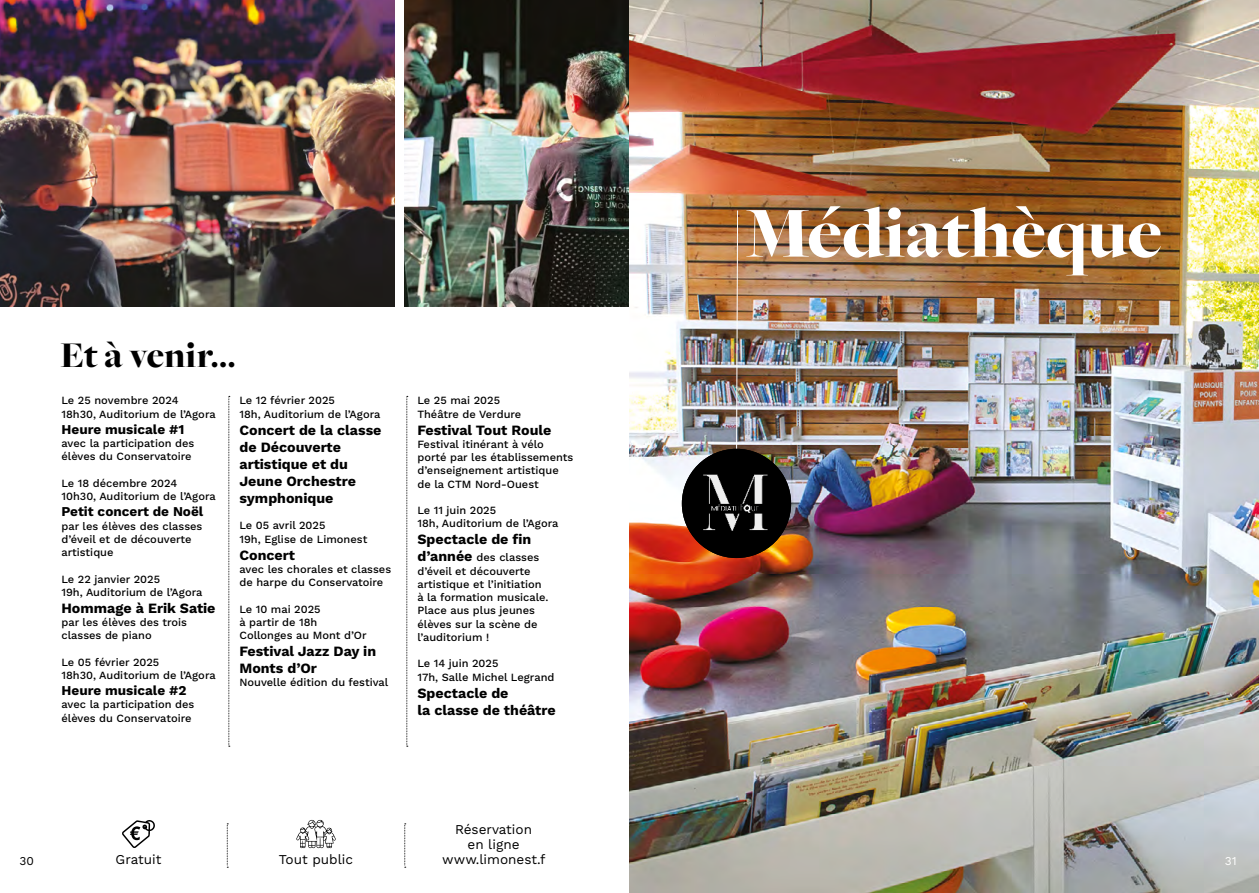
<style>
.page{position:relative;width:1259px;height:893px;background:#fff}
.page>*{position:absolute;margin:0;border:0;box-sizing:border-box;transform-origin:0 0}
.t1{font:900 74.4px "Freight Big Pro";color:#fff}
.t2{font:900 37.5px "Freight Big Pro";color:#000}
.t3{font:700 14.25px/17.1px "Work Sans";color:#000}
.t4{font:13.5px/15px "Work Sans";color:#000;text-align:center}
.t5{font:700 13.5px "Work Sans";color:#000}
.t6{font:12px "Work Sans";color:#000}
.t7{font:12px "Work Sans";color:#fff}
.t8{font:500 11.1px/13.2px "Work Sans";color:#000}
.s1{font-weight:700;font-size:14.25px}
</style>
<div class="page">
<img style="left:0;top:0;width:394px;height:306px">
<img style="left:404px;top:0;width:225px;height:306px">
<svg style="left:122px;top:820px;width:33px;height:28px"></svg>
<svg style="left:296px;top:820px;width:40px;height:28px"></svg>
<svg style="left:227px;top:823px;width:1px;height:45px"></svg>
<svg style="left:404px;top:823px;width:2px;height:45px"></svg>
<img style="left:629px;top:0;width:630px;height:893px">
<svg style="left:736px;top:210px;width:2px;height:239px"></svg>
<svg style="left:228px;top:396px;width:2px;height:351px"></svg>
<svg style="left:406px;top:396px;width:2px;height:351px"></svg>
<img style="left:682px;top:449px;width:109px;height:109px;border-radius:55px">
<h2 class="t2" style="left:61px;top:331px;width:177px">Et à venir…</h2>
<p class="t8" style="left:61px;top:395px;width:156px">Le 25 novembre 2024<br>18h30, Auditorium de l’Agora</p>
<p class="t5" style="left:61px;top:421px;width:124px">Heure musicale #1</p>
<p class="t8" style="left:61px;top:437px;width:134px">avec la participation des élèves du Conservatoire</p>
<p class="t8" style="left:61px;top:477px;width:156px">Le 18 décembre 2024<br>10h30, Auditorium de l’Agora</p>
<p class="t5" style="left:61px;top:504px;width:143px">Petit concert de Noël</p>
<p class="t8" style="left:61px;top:520px;width:142px">par les élèves des classes d’éveil et de découverte artistique</p>
<p class="t8" style="left:61px;top:573px;width:142px">Le 22 janvier 2025<br>19h, Auditorium de l’Agora</p>
<p class="t3" style="left:61px;top:600px;width:156px">Hommage à Erik Satie</p>
<p class="t8" style="left:61px;top:616px;width:127px">par les élèves des trois classes de piano</p>
<p class="t8" style="left:61px;top:656px;width:156px">Le 05 février 2025<br>18h30, Auditorium de l’Agora</p>
<p class="t5" style="left:61px;top:683px;width:126px">Heure musicale #2</p>
<p class="t8" style="left:61px;top:699px;width:134px">avec la participation des élèves du Conservatoire</p>
<p class="t8" style="left:239px;top:395px;width:142px">Le 12 février 2025<br>18h, Auditorium de l’Agora</p>
<p class="t3" style="left:239px;top:422px;width:143px">Concert de la classe de Découverte artistique et du<br>Jeune Orchestre symphonique</p>
<p class="t8" style="left:239px;top:519px;width:129px">Le 05 avril 2025<br>19h, Eglise de Limonest</p>
<p class="t3" style="left:239px;top:547px;width:57px">Concert</p>
<p class="t8" style="left:239px;top:563px;width:153px">avec les chorales et classes de harpe du Conservatoire</p>
<p class="t8" style="left:239px;top:603px;width:129px">Le 10 mai 2025<br>à partir de 18h<br>Collonges au Mont d’Or</p>
<p class="t3" style="left:239px;top:643px;width:138px">Festival Jazz Day in<br>Monts d’Or</p>
<p class="t8" style="left:239px;top:676px;width:150px">Nouvelle édition du festival</p>
<p class="t8" style="left:417px;top:395px;width:105px">Le 25 mai 2025<br>Théâtre de Verdure</p>
<p class="t3" style="left:417px;top:422px;width:135px">Festival Tout Roule</p>
<p class="t8" style="left:417px;top:438px;width:157px">Festival itinérant à vélo porté par les établissements d’enseignement artistique de la CTM Nord-Ouest</p>
<p class="t8" style="left:417px;top:504px;width:142px">Le 11 juin 2025<br>18h, Auditorium de l’Agora</p>
<p class="t3" style="left:417px;top:532px;width:115px">Spectacle de fin</p>
<p class="t8" style="left:417px;top:552px;width:133px"><span class="s1">d’année</span> des classes d’éveil et découverte artistique et l’initiation à la formation musicale.<br>Place aus plus jeunes élèves sur la scène de l’auditorium !</p>
<p class="t8" style="left:417px;top:657px;width:138px">Le 14 juin 2025<br>17h, Salle Michel Legrand</p>
<p class="t3" style="left:417px;top:685px;width:140px">Spectacle de<br>la classe de théâtre</p>
<p class="t4" style="left:455px;top:822px;width:79px">Réservation en ligne</p>
<p class="t6" style="left:20px;top:854px;width:16px">30</p>
<p class="t4" style="left:442px;top:852px;width:105px">www.limonest.f</p>
<p class="t4" style="left:116px;top:853px;width:47px">Gratuit</p>
<p class="t4" style="left:279px;top:853px;width:76px">Tout public</p>
<h1 class="t1" style="left:746px;top:184px;width:418px">Médiathèque</h1>
<p class="t7" style="left:1225px;top:854px;width:13px">31</p>
</div>
